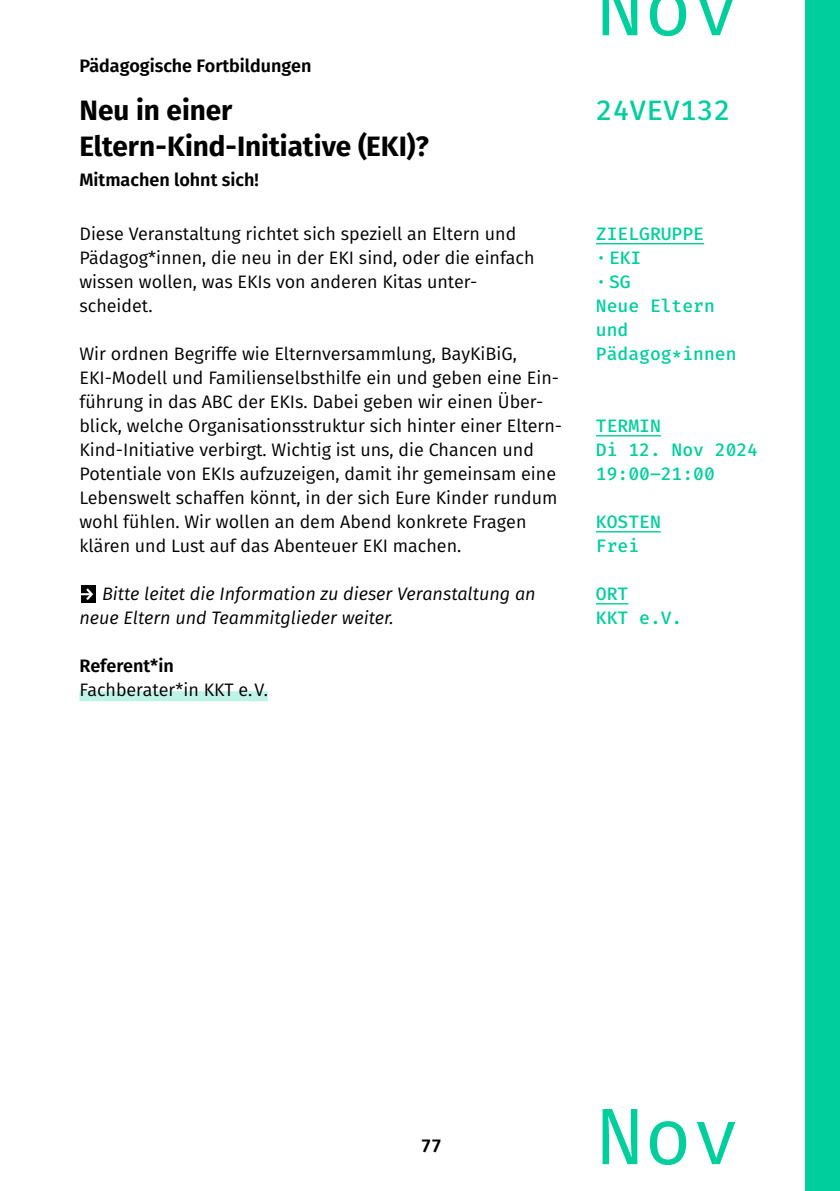
<style>
.page{position:relative;width:840px;height:1191px;background:#fff}
.page>*{position:absolute;margin:0;border:0;box-sizing:border-box;transform-origin:0 0}
.t1{font:80px "Fira Mono";color:#00ce9d}
.t2{font:700 28px/36px "Fira Sans";color:#000}
.t3{font:500 28px "Fira Mono";color:#00ce9d}
.t4{font:18px/24px "Fira Sans";color:#000}
.t5{font:500 18px/24px "Fira Mono";color:#00ce9d}
.t6{font:italic 18px/24px "Fira Sans";color:#000}
.t7{font:600 18px "Fira Sans";color:#000}
</style>
<div class="page">
<div style="left:805px;top:0;width:34px;height:1191px;background:#00ce9d"></div>
<hr style="left:595px;top:435px;width:65px;height:1px;background:#00ce9d">
<hr style="left:595px;top:531px;width:65px;height:1px;background:#00ce9d">
<hr style="left:595px;top:603px;width:33px;height:1px;background:#00ce9d">
<hr style="left:595px;top:243px;width:108px;height:1px;background:#00ce9d">
<div style="left:79px;top:691px;width:189px;height:10px;background:#bff3e7"></div>
<div style="left:81px;top:585px;width:15px;height:18px;background:#000"></div>
<svg style="left:81px;top:588px;width:12px;height:12px"></svg>
<p class="t7" style="left:79px;top:51px;width:233px">Pädagogische Fortbildungen</p>
<h2 class="t2" style="left:79px;top:90px;width:350px">Neu in einer<br>Eltern-Kind-Initiative (EKI)?</h2>
<p class="t7" style="left:79px;top:165px;width:181px">Mitmachen lohnt sich!</p>
<p class="t4" style="left:79px;top:221px;width:456px">Diese Veranstaltung richtet sich speziell an Eltern und Pädagog*innen, die neu in der EKI sind, oder die einfach wissen wollen, was EKIs von anderen Kitas unter&shy;scheidet.</p>
<p class="t4" style="left:79px;top:341px;width:484px">Wir ordnen Begriffe wie Elternversammlung, BayKiBiG, EKI-Modell und Familienselbsthilfe ein und geben eine Ein&shy;führung in das ABC der EKIs. Dabei geben wir einen Über&shy;blick, welche Organisationsstruktur sich hinter einer Eltern-Kind-Initiative verbirgt. Wichtig ist uns, die Chancen und Potentiale von EKIs aufzuzeigen, damit ihr gemeinsam eine Lebenswelt schaffen könnt, in der sich Eure Kinder rundum wohl fühlen. Wir wollen an dem Abend konkrete Fragen klären und Lust auf das Abenteuer EKI machen.</p>
<p class="t6" style="left:79px;top:581px;width:457px;text-indent:23px">Bitte leitet die Information zu dieser Veranstaltung an neue Eltern und Teammitglieder weiter.</p>
<p class="t7" style="left:79px;top:651px;width:96px">Referent*in</p>
<p class="t4" style="left:79px;top:677px;width:190px">Fachberater*in KKT e.V.</p>
<h1 class="t1" style="left:595px;top:-49px;width:145px">Nov</h1>
<h2 class="t3" style="left:595px;top:91px;width:136px">24VEV132</h2>
<p class="t5" style="left:595px;top:223px;width:142px">ZIELGRUPPE ·EKI<br>·SG<br>Neue Eltern und<br>Pädagog*innen</p>
<p class="t5" style="left:595px;top:415px;width:164px">TERMIN<br>Di 12. Nov 2024<br>19:00–21:00</p>
<p class="t5" style="left:595px;top:511px;width:66px">KOSTEN<br>Frei</p>
<p class="t5" style="left:595px;top:583px;width:88px">ORT<br>KKT e.V.</p>
<p class="t7" style="left:421px;top:1131px;width:22px">77</p>
<h1 class="t1" style="left:595px;top:1080px;width:145px">Nov</h1>
</div>
